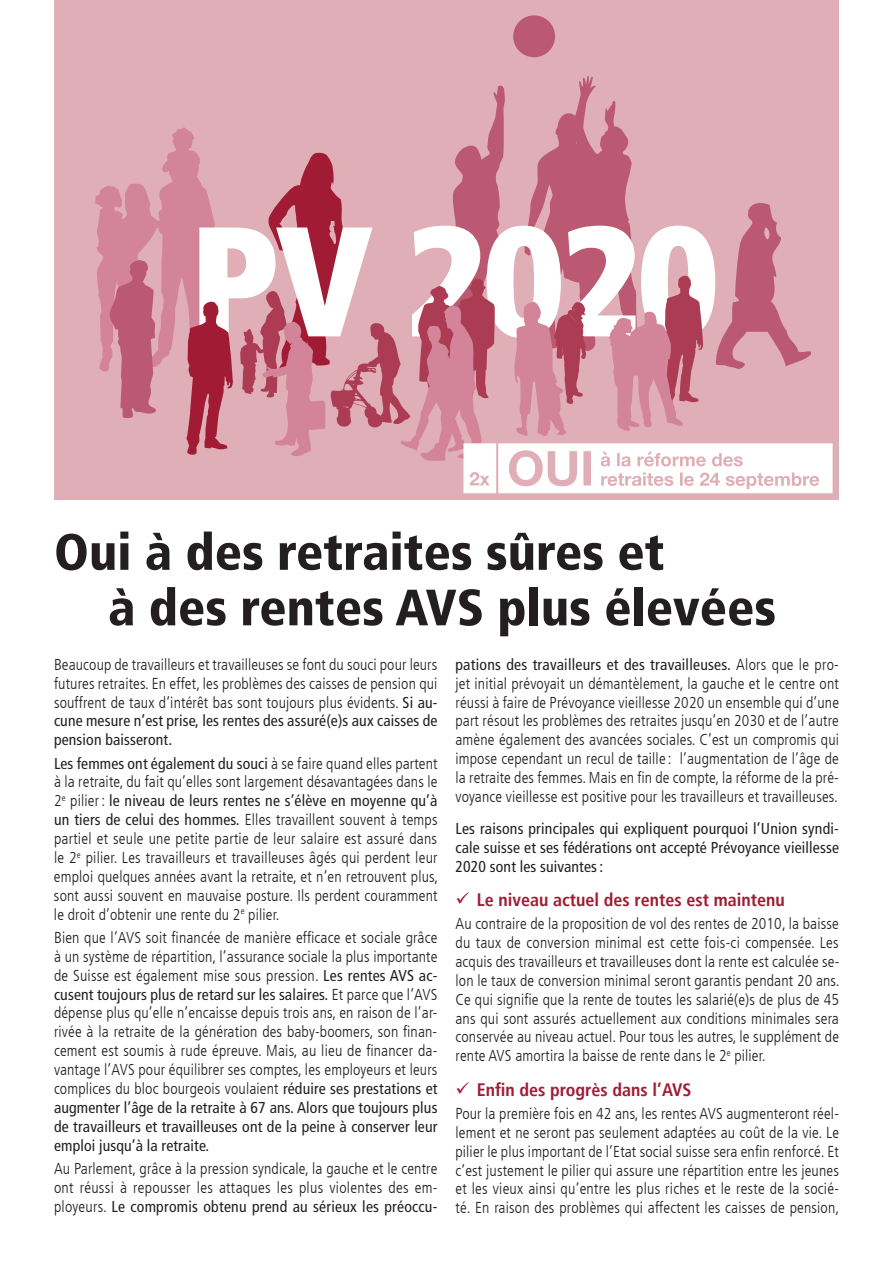
<style>
.page{position:relative;width:893px;height:1263px;background:#fff}
.page>*{position:absolute;margin:0;border:0;box-sizing:border-box;transform-origin:0 0}
.t1{font:900 condensed 156px "Frutiger LT";letter-spacing:-.025em;color:#fff}
.t2{font:900 condensed 51px/55.5px "Frutiger LT";color:#231f20}
.t3{font:700 condensed 18px "Frutiger LT";color:#a11b34}
.t4{font:300 condensed 15.75px/18.9px "Frutiger LT";letter-spacing:.01em;color:#231f20;text-align:justify}
.t5{font:condensed 15.75px/18.9px "Frutiger LT";letter-spacing:.01em;color:#231f20;text-align:justify}
.s1{font-weight:400}
</style>
<div class="page">
<div style="left:54px;top:0;width:785px;height:500px;background:#dfaeb6"></div>
<div style="left:513px;top:15px;width:42px;height:42px;background:#bc5972;border-radius:50%"></div>
<svg style="left:95px;top:127px;width:138px;height:328px"></svg>
<svg style="left:240px;top:76px;width:593px;height:417px"></svg>
<h1 class="t1" style="left:190px;top:187px;width:531px">PV 2020</h1>
<h2 class="t2" style="left:108px;top:524px;width:670px;text-indent:-54px">Oui à des retraites sûres et<br>à des rentes AVS plus élevées</h2>
<p class="t4" style="left:54px;top:655px;width:385px">Beaucoup de travailleurs et travailleuses se font du souci pour leurs futures retraites. En effet, les problèmes des caisses de pension qui souffrent de taux d’intérêt bas sont toujours plus évidents. <span class="s1">Si au&shy;cune mesure n’est prise, les rentes des assuré(e)s aux caisses de pension baisseront.</span></p>
<p class="t4" style="left:54px;top:754px;width:386px"><span class="s1">Les femmes ont également du souci</span> à se faire quand elles partent à la retraite, du fait qu’elles sont largement désavantagées dans le 2<sup>e</sup> pilier : <span class="s1">le niveau de leurs rentes ne s’élève en moyenne qu’à un tiers de celui des hommes.</span> Elles travaillent souvent à temps partiel et seule une petite partie de leur salaire est assuré dans le 2<sup>e</sup> pilier. Les travailleurs et travailleuses âgés qui perdent leur emploi quelques années avant la retraite, et n’en retrouvent plus, sont aussi souvent en mauvaise posture. Ils perdent couramment le droit d’obtenir une rente du 2<sup>e</sup> pilier.</p>
<p class="t4" style="left:54px;top:928px;width:385px">Bien que l’AVS soit financée de manière efficace et sociale grâce à un système de répartition, l’assurance sociale la plus importante de Suisse est également mise sous pression. <span class="s1">Les rentes AVS ac&shy;cusent toujours plus de retard sur les salaires.</span> Et parce que l’AVS dépense plus qu’elle n’encaisse depuis trois ans, en raison de l’ar&shy;rivée à la retraite de la génération des baby-boomers, son finan&shy;cement est soumis à rude épreuve. Mais, au lieu de financer da&shy;vantage l’AVS pour équilibrer ses comptes, les employeurs et leurs complices du bloc bourgeois voulaient <span class="s1">réduire ses prestations et augmenter l’âge de la retraite à 67 ans. Alors que toujours plus de travailleurs et travailleuses ont de la peine à conserver leur emploi jusqu’à la retraite.</span></p>
<p class="t4" style="left:54px;top:1159px;width:385px">Au Parlement, grâce à la pression syndicale, la gauche et le centre ont réussi à repousser les attaques les plus violentes des em&shy;ployeurs. <span class="s1">Le compromis obtenu prend au sérieux les préoccu-</span></p>
<p class="t4" style="left:455px;top:655px;width:385px"><span class="s1">pations des travailleurs et des travailleuses.</span> Alors que le pro&shy;jet initial prévoyait un démantèlement, la gauche et le centre ont réussi à faire de Prévoyance vieillesse 2020 un ensemble qui d’une part résout les problèmes des retraites jusqu’en 2030 et de l’autre amène également des avancées sociales. C’est un compromis qui impose cependant un recul de taille : l’augmentation de l’âge de la retraite des femmes. Mais en fin de compte, la réforme de la pré&shy;voyance vieillesse est positive pour les travailleurs et travailleuses.</p>
<p class="t5" style="left:455px;top:819px;width:385px">Les raisons principales qui expliquent pourquoi l’Union syndi&shy;cale suisse et ses fédérations ont accepté Prévoyance vieillesse 2020 sont les suivantes:</p>
<p class="t3" style="left:477px;top:889px;width:309px">Le niveau actuel des rentes est maintenu</p>
<p class="t4" style="left:455px;top:914px;width:385px">Au contraire de la proposition de vol des rentes de 2010, la baisse du taux de conversion minimal est cette fois-ci compensée. Les acquis des travailleurs et travailleuses dont la rente est calculée se&shy;lon le taux de conversion minimal seront garantis pendant 20 ans.<br>Ce qui signifie que la rente de toutes les salarié(e)s de plus de 45 ans qui sont assurés actuellement aux conditions minimales sera conservée au niveau actuel. Pour tous les autres, le supplément de rente AVS amortira la baisse de rente dans le 2<sup>e</sup> pilier.</p>
<p class="t3" style="left:477px;top:1079px;width:216px">Enfin des progrès dans l’AVS</p>
<p class="t4" style="left:455px;top:1104px;width:385px">Pour la première fois en 42 ans, les rentes AVS augmenteront réel&shy;lement et ne seront pas seulement adaptées au coût de la vie. Le pilier le plus important de l’Etat social suisse sera enfin renforcé. Et c’est justement le pilier qui assure une répartition entre les jeunes et les vieux ainsi qu’entre les plus riches et le reste de la socié&shy;té. En raison des problèmes qui affectent les caisses de pension,</p>
</div>
